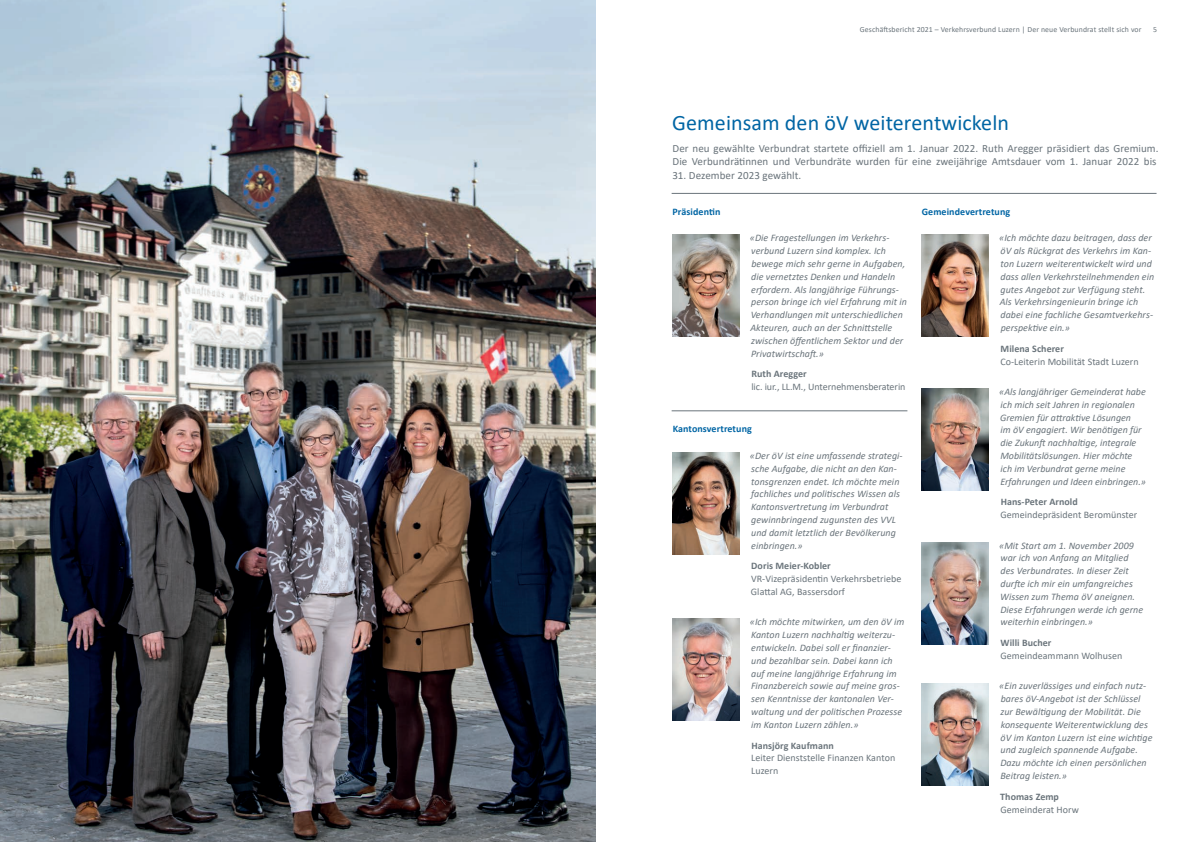
<style>
.page{position:relative;width:1191px;height:842px;background:#fff}
.page>*{position:absolute;margin:0;border:0;box-sizing:border-box;transform-origin:0 0}
.t1{font:22px "Calibri";letter-spacing:.005em;color:#0065a4}
.t2{font:11px/13.5px "Calibri";letter-spacing:.005em;color:#6a747b}
.t3{font:italic 10px/12.8px "Calibri";letter-spacing:.005em;color:#6a747b}
.t4{font:10px/12.8px "Calibri";letter-spacing:.005em;color:#6a747b}
.t5{font:700 10px "Calibri";letter-spacing:.005em;color:#6a747b}
.t6{font:700 10px "Calibri";letter-spacing:.01em;color:#0065a4}
.t7{font:7.8px "Calibri";letter-spacing:.015em;color:#6a747b}
</style>
<div class="page">
<hr style="left:671px;top:193px;width:485px;height:1px;background:#6a747b">
<hr style="left:671px;top:411px;width:236px;height:1px;background:#6a747b">
<img style="left:672px;top:234px;width:67px;height:102px">
<img style="left:921px;top:234px;width:68px;height:102px">
<img style="left:921px;top:388px;width:68px;height:102px">
<img style="left:921px;top:542px;width:68px;height:102px">
<img style="left:921px;top:683px;width:68px;height:102px">
<img style="left:672px;top:453px;width:67px;height:102px">
<img style="left:672px;top:619px;width:67px;height:102px">
<img style="left:0;top:0;width:595px;height:842px">
<p class="t7" style="left:860px;top:24px;width:283px">Geschäftsbericht 2021 – Verkehrsverbund Luzern | Der neue Verbundrat stellt sich vor</p>
<p class="t7" style="left:1153px;top:24px;width:5px">5</p>
<h1 class="t1" style="left:672px;top:107px;width:338px">Gemeinsam den öV weiterentwickeln</h1>
<p class="t2" style="left:672px;top:141px;width:487px">Der neu gewählte Verbundrat startete offiziell am 1. Januar 2022. Ruth Aregger präsidiert das Gremium.<br>Die Verbundrätinnen und Verbundräte wurden für eine zweijährige Amtsdauer vom 1. Januar 2022 bis</p>
<p class="t2" style="left:672px;top:168px;width:130px">31. Dezember 2023 gewählt.</p>
<p class="t6" style="left:672px;top:204px;width:49px">Präsidentin</p>
<p class="t3" style="left:750px;top:231px;width:158px">«Die Fragestellungen im Verkehrs&shy;verbund Luzern sind komplex. Ich bewege mich sehr gerne in Aufgaben, die vernetztes Denken und Handeln erfordern. Als langjährige Führungs&shy;person bringe ich viel Erfahrung mit in Verhandlungen mit unterschiedlichen Akteuren, auch an der Schnittstelle zwischen öffentlichem Sektor und der Privatwirtschaft.»</p>
<p class="t5" style="left:751px;top:367px;width:57px">Ruth Aregger</p>
<p class="t4" style="left:751px;top:380px;width:156px">lic. iur., LL.M., Unternehmensberaterin</p>
<p class="t6" style="left:672px;top:422px;width:81px">Kantonsvertretung</p>
<p class="t3" style="left:750px;top:449px;width:154px">«Der öV ist eine umfassende strategi&shy;sche Aufgabe, die nicht an den Kan&shy;tonsgrenzen endet. Ich möchte mein fachliches und politisches Wissen als Kantonsvertretung im Verbundrat gewinnbringend zugunsten des VVL und damit letztlich der Bevölkerung einbringen.»</p>
<p class="t5" style="left:751px;top:559px;width:81px">Doris Meier-Kobler</p>
<p class="t4" style="left:751px;top:572px;width:152px">VR-Vizepräsidentin Verkehrsbetriebe<br>Glattal AG, Bassersdorf</p>
<p class="t3" style="left:750px;top:615px;width:156px">«Ich möchte mitwirken, um den öV im Kanton Luzern nachhaltig weiterzu&shy;entwickeln. Dabei soll er finanzier&shy;und bezahlbar sein. Dabei kann ich auf meine langjährige Erfahrung im Finanzbereich sowie auf meine gros&shy;sen Kenntnisse der kantonalen Ver&shy;waltung und der politischen Prozesse im Kanton Luzern zählen.»</p>
<p class="t5" style="left:751px;top:738px;width:84px">Hansjörg Kaufmann</p>
<p class="t4" style="left:751px;top:751px;width:145px">Leiter Dienststelle Finanzen Kanton<br>Luzern</p>
<p class="t6" style="left:921px;top:204px;width:90px">Gemeindevertretung</p>
<p class="t3" style="left:999px;top:231px;width:156px">«Ich möchte dazu beitragen, dass der öV als Rückgrat des Verkehrs im Kan&shy;ton Luzern weiterentwickelt wird und dass allen Verkehrsteilnehmenden ein gutes Angebot zur Verfügung steht.<br>Als Verkehrsingenieurin bringe ich dabei eine fachliche Gesamtverkehrs&shy;perspektive ein.»</p>
<p class="t5" style="left:1000px;top:341px;width:65px">Milena Scherer</p>
<p class="t4" style="left:1000px;top:355px;width:140px">Co-Leiterin Mobilität Stadt Luzern</p>
<p class="t3" style="left:999px;top:385px;width:148px">«Als langjähriger Gemeinderat habe ich mich seit Jahren in regionalen Gremien für attraktive Lösungen<br>im öV engagiert. Wir benötigen für die Zukunft nachhaltige, integrale Mobilitätslösungen. Hier möchte<br>ich im Verbundrat gerne meine Erfahrungen und Ideen einbringen.»</p>
<p class="t5" style="left:1000px;top:495px;width:78px">Hans-Peter Arnold</p>
<p class="t4" style="left:1000px;top:508px;width:138px">Gemeindepräsident Beromünster</p>
<p class="t3" style="left:999px;top:538px;width:145px">«Mit Start am 1. November 2009 war ich von Anfang an Mitglied des Verbundrates. In dieser Zeit durfte ich mir ein umfangreiches<br>Wissen zum Thema öV aneignen.<br>Diese Erfahrungen werde ich gerne weiterhin einbringen.»</p>
<p class="t5" style="left:1000px;top:636px;width:52px">Willi Bucher</p>
<p class="t4" style="left:1000px;top:649px;width:124px">Gemeindeammann Wolhusen</p>
<p class="t3" style="left:999px;top:679px;width:155px">«Ein zuverlässiges und einfach nutz&shy;bares öV-Angebot ist der Schlüssel zur Bewältigung der Mobilität. Die konsequente Weiterentwicklung des öV im Kanton Luzern ist eine wichtige und zugleich spannende Aufgabe.<br>Dazu möchte ich einen persönlichen Beitrag leisten.»</p>
<p class="t5" style="left:1000px;top:789px;width:60px">Thomas Zemp</p>
<p class="t4" style="left:1000px;top:803px;width:80px">Gemeinderat Horw</p>
</div>
